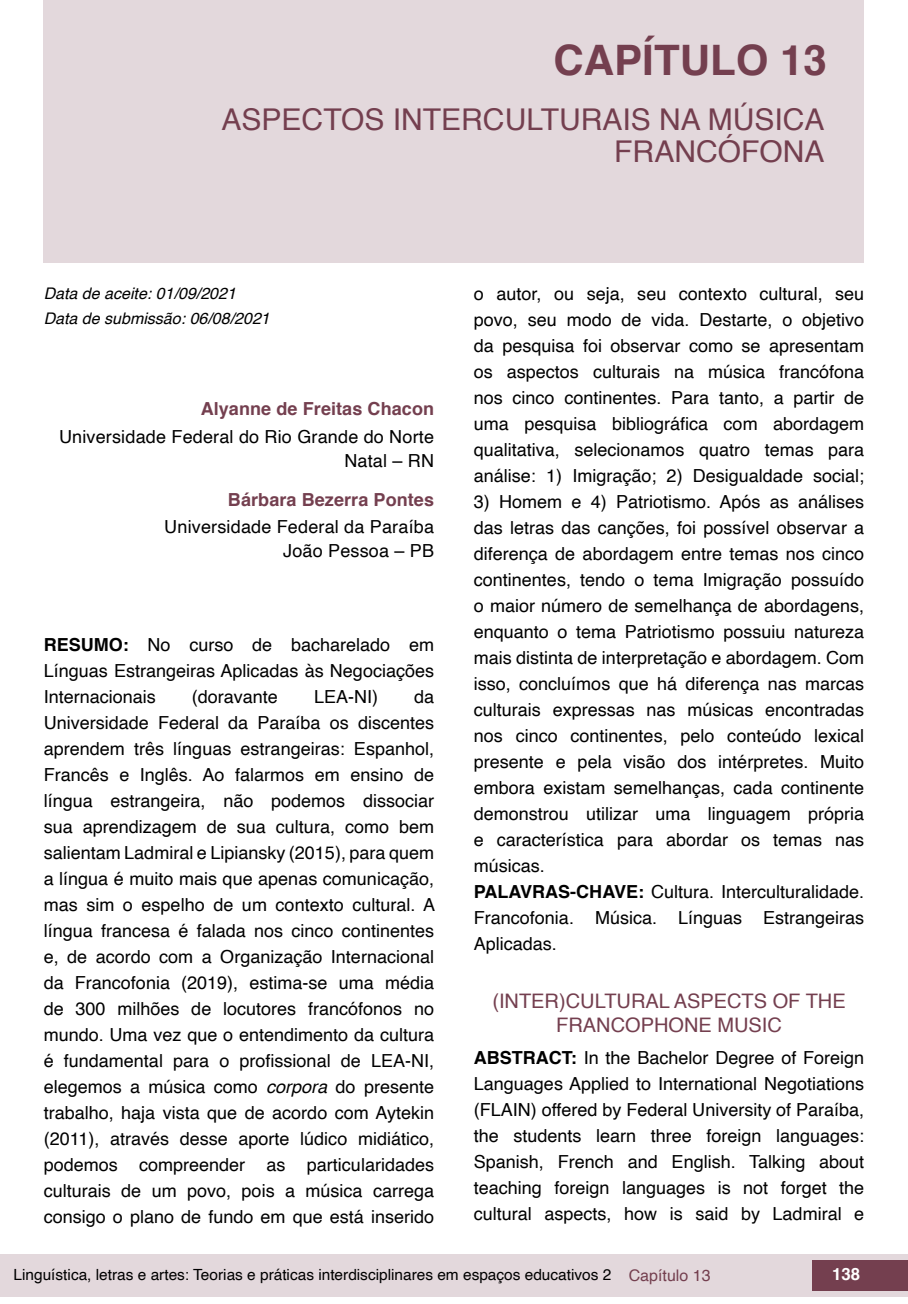
<style>
.page{position:relative;width:908px;height:1304px;background:#fff}
.page>*{position:absolute;margin:0;border:0;box-sizing:border-box;transform-origin:0 0}
.t1{font:700 42px "Helvetica";color:#743f4f}
.t2{font:30px/32px "Helvetica";color:#743f4f;text-align:right}
.t3{font:20px/24px "Helvetica";color:#743f4f;text-align:center}
.t4{font:18px/26px "Helvetica";color:#000;text-align:justify}
.t5{font:700 18px "Helvetica";letter-spacing:.005em;color:#743f4f}
.t6{font:700 16.8px "Helvetica";color:#fff}
.t7{font:italic 16px "Helvetica";color:#000}
.t8{font:15.4px "Helvetica";color:#000}
.s1{font-weight:700}
.s2{font-style:italic}
.s3{font-size:16px;color:#743f4f}
</style>
<div class="page">
<div style="left:0;top:1254px;width:906px;height:43px;background:#e3d8dc"></div>
<div style="left:812px;top:1261px;width:95px;height:30px;background:#743f4f"></div>
<div style="left:44px;top:0;width:819px;height:263px;background:#e3d8dc"></div>
<h1 class="t1" style="left:553px;top:26px;width:275px">CAPÍTULO 13</h1>
<h2 class="t2" style="left:221px;top:104px;width:604px">ASPECTOS INTERCULTURAIS NA MÚSICA<br>FRANCÓFONA</h2>
<p class="t7" style="left:44px;top:280px;width:194px">Data de aceite: 01/09/2021</p>
<p class="t7" style="left:44px;top:306px;width:227px">Data de submissão: 06/08/2021</p>
<p class="t5" style="left:200px;top:395px;width:235px">Alyanne de Freitas Chacon</p>
<p class="t4" style="left:59px;top:425px;width:376px;line-height:24px;text-align:right">Universidade Federal do Rio Grande do Norte<br>Natal – RN</p>
<p class="t5" style="left:228px;top:485px;width:207px">Bárbara Bezerra Pontes</p>
<p class="t4" style="left:164px;top:516px;width:271px;line-height:24px;text-align:right">Universidade Federal da Paraíba<br>João Pessoa – PB</p>
<p class="t4" style="left:44px;top:633px;width:392px"><span class="s1">RESUMO:</span> No curso de bacharelado em Línguas Estrangeiras Aplicadas às Negociações Internacionais</p>
<p class="t4" style="left:192px;top:685px;width:88px">(doravante</p>
<p class="t4" style="left:314px;top:685px;width:66px">LEA-NI)</p>
<p class="t4" style="left:44px;top:685px;width:393px;text-indent:370px">da Universidade Federal da Paraíba os discentes aprendem três línguas estrangeiras: Espanhol, Francês e Inglês. Ao falarmos em ensino de língua estrangeira, não podemos dissociar sua aprendizagem de sua cultura, como bem salientam Ladmiral e Lipiansky (2015), para quem a língua é muito mais que apenas comunicação, mas sim o espelho de um contexto cultural. A língua francesa é falada nos cinco continentes e, de acordo com a Organização Internacional da Francofonia (2019), estima-se uma média de 300 milhões de locutores francófonos no mundo. Uma vez que o entendimento da cultura é fundamental para o profissional de LEA-NI, elegemos a música como <span class="s2">corpora</span> do presente trabalho, haja vista que de acordo com Aytekin (2011), através desse aporte lúdico midiático, podemos compreender as particularidades culturais de um povo, pois a música carrega consigo o plano de fundo em que está inserido</p>
<p class="t4" style="left:473px;top:281px;width:392px">o autor, ou seja, seu contexto cultural, seu povo, seu modo de vida. Destarte, o objetivo da pesquisa foi observar como se apresentam os aspectos culturais na música francófona nos cinco continentes. Para tanto, a partir de uma pesquisa bibliográfica com abordagem qualitativa, selecionamos quatro temas para análise: 1) Imigração; 2) Desigualdade social;</p>
<p class="t4" style="left:473px;top:489px;width:392px;text-align:left">3) Homem e 4) Patriotismo. Após as análises das letras das canções, foi possível observar a diferença de abordagem entre temas nos cinco continentes, tendo o tema Imigração possuído o maior número de semelhança de abordagens, enquanto o tema Patriotismo possuiu natureza mais distinta de interpretação e abordagem. Com isso, concluímos que há diferença nas marcas culturais expressas nas músicas encontradas nos cinco continentes, pelo conteúdo lexical presente e pela visão dos intérpretes. Muito embora existam semelhanças, cada continente demonstrou utilizar uma linguagem própria e característica para abordar os temas nas músicas.<br><span class="s1">PALAVRAS-CHAVE:</span> Cultura. Interculturalidade.<br>Francofonia. Música. Línguas Estrangeiras Aplicadas.</p>
<p class="t3" style="left:492px;top:990px;width:355px">(INTER)CULTURAL ASPECTS OF THE<br>FRANCOPHONE MUSIC</p>
<p class="t4" style="left:473px;top:1045px;width:392px"><span class="s1">ABSTRACT:</span> In the Bachelor Degree of Foreign Languages Applied to International Negotiations (FLAIN) offered by Federal University of Paraíba, the students learn three foreign languages:<br>Spanish, French and English. Talking about teaching foreign languages is not forget the cultural aspects, how is said by Ladmiral e</p>
<p class="t8" style="left:14px;top:1263px;width:698px">Linguística, letras e artes: Teorias e práticas interdisciplinares em espaços educativos 2 <span class="s3">Capítulo 13</span></p>
<p class="t6" style="left:831px;top:1261px;width:30px">138</p>
</div>
